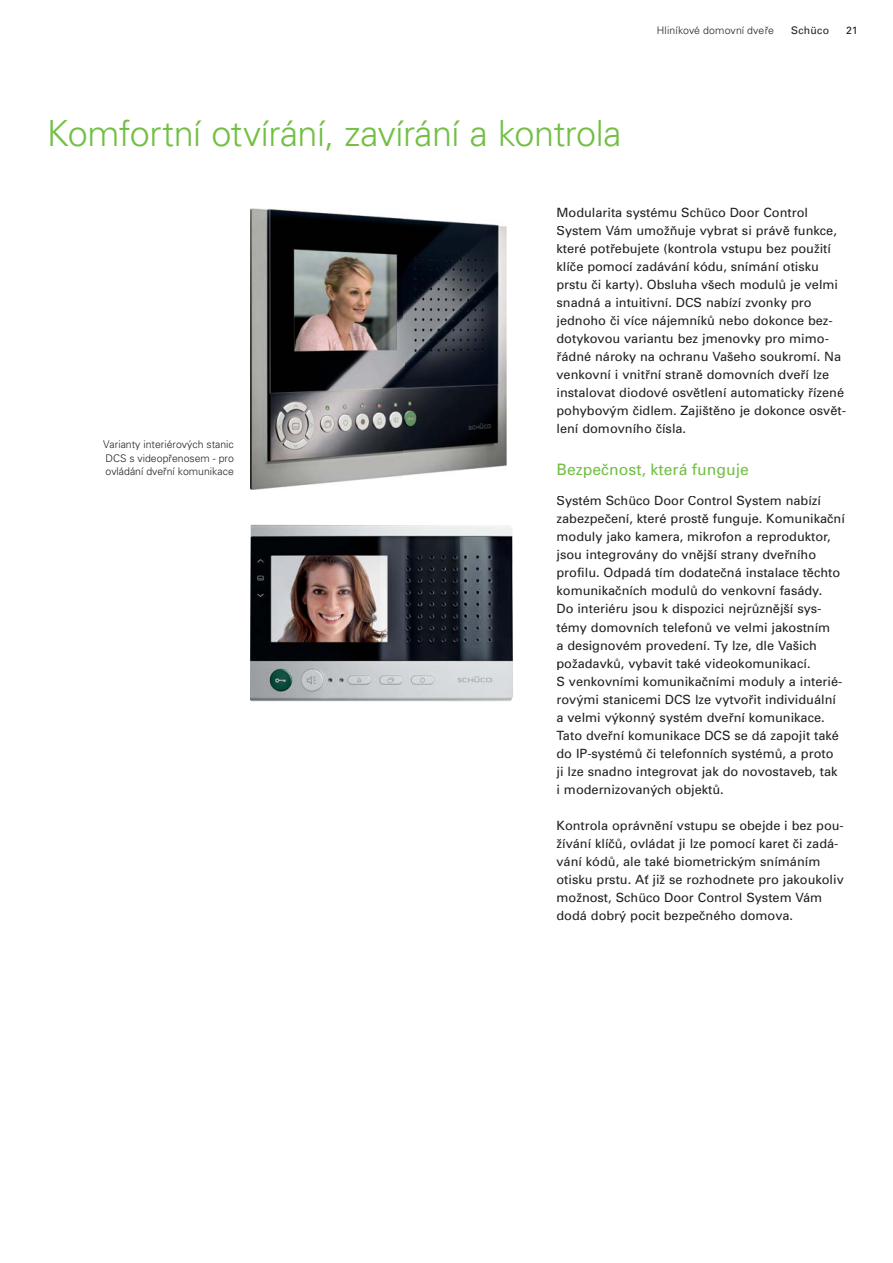
<style>
.page{position:relative;width:893px;height:1263px;background:#fff}
.page>*{position:absolute;margin:0;border:0;box-sizing:border-box;transform-origin:0 0}
.t1{font:300 36px "Univers CE";letter-spacing:-.01em;color:#72bf44}
.t2{font:15.75px "Univers CE";color:#72bf44}
.t3{font:12.75px/18px "Univers CE";color:#231f20}
.t4{font:300 10.5px/13.5px "Univers CE";color:#231f20;text-align:justify}
.t5{font:10.5px "Univers CE";letter-spacing:.03em;color:#231f20}
</style>
<div class="page">
<img style="left:251px;top:208px;width:255px;height:281px">
<img style="left:250px;top:525px;width:263px;height:176px">
<h1 class="t1" style="left:47px;top:120px;width:576px">Komfortní otvírání, zavírání a kontrola</h1>
<p class="t4" style="left:657px;top:25px;width:119px">Hliníkové domovní dveře</p>
<p class="t5" style="left:791px;top:27px;width:40px">Schüco</p>
<p class="t5" style="left:846px;top:27px;width:13px">21</p>
<p class="t4" style="left:103px;top:439px;width:132px">Varianty interiérových stanic DCS s videopřenosem - pro ovládání dveřní komunikace</p>
<p class="t3" style="left:556px;top:205px;width:291px">Modularita systému Schüco Door Control System Vám umožňuje vybrat si právě funkce, které potřebujete (kontrola vstupu bez použití klíče pomocí zadávání kódu, snímání otisku prstu či karty). Obsluha všech modulů je velmi snadná a intuitivní. DCS nabízí zvonky pro jednoho či více nájemníků nebo dokonce bez&shy;dotykovou variantu bez jmenovky pro mimo&shy;řádné nároky na ochranu Vašeho soukromí. Na venkovní i vnitřní straně domovních dveří lze instalovat diodové osvětlení automaticky řízené pohybovým čidlem. Zajištěno je dokonce osvět&shy;lení domovního čísla.</p>
<p class="t2" style="left:556px;top:464px;width:194px">Bezpečnost, která funguje</p>
<p class="t3" style="left:556px;top:493px;width:290px">Systém Schüco Door Control System nabízí zabezpečení, které prostě funguje. Komunikační moduly jako kamera, mikrofon a reproduktor, jsou integrovány do vnější strany dveřního profilu. Odpadá tím dodatečná instalace těchto komunikačních modulů do venkovní fasády.<br>Do interiéru jsou k dispozici nejrůznější sys&shy;témy domovních telefonů ve velmi jakostním<br>a designovém provedení. Ty lze, dle Vašich požadavků, vybavit také videokomunikací.<br>S venkovními komunikačními moduly a interié&shy;rovými stanicemi DCS lze vytvořit individuální a velmi výkonný systém dveřní komunikace.<br>Tato dveřní komunikace DCS se dá zapojit také do IP-systémů či telefonních systémů, a proto<br>ji lze snadno integrovat jak do novostaveb, tak<br>i modernizovaných objektů.</p>
<p class="t3" style="left:556px;top:817px;width:289px">Kontrola oprávnění vstupu se obejde i bez pou&shy;žívání klíčů, ovládat ji lze pomocí karet či zadá&shy;vání kódů, ale také biometrickým snímáním otisku prstu. Ať již se rozhodnete pro jakoukoliv možnost, Schüco Door Control System Vám dodá dobrý pocit bezpečného domova.</p>
</div>
